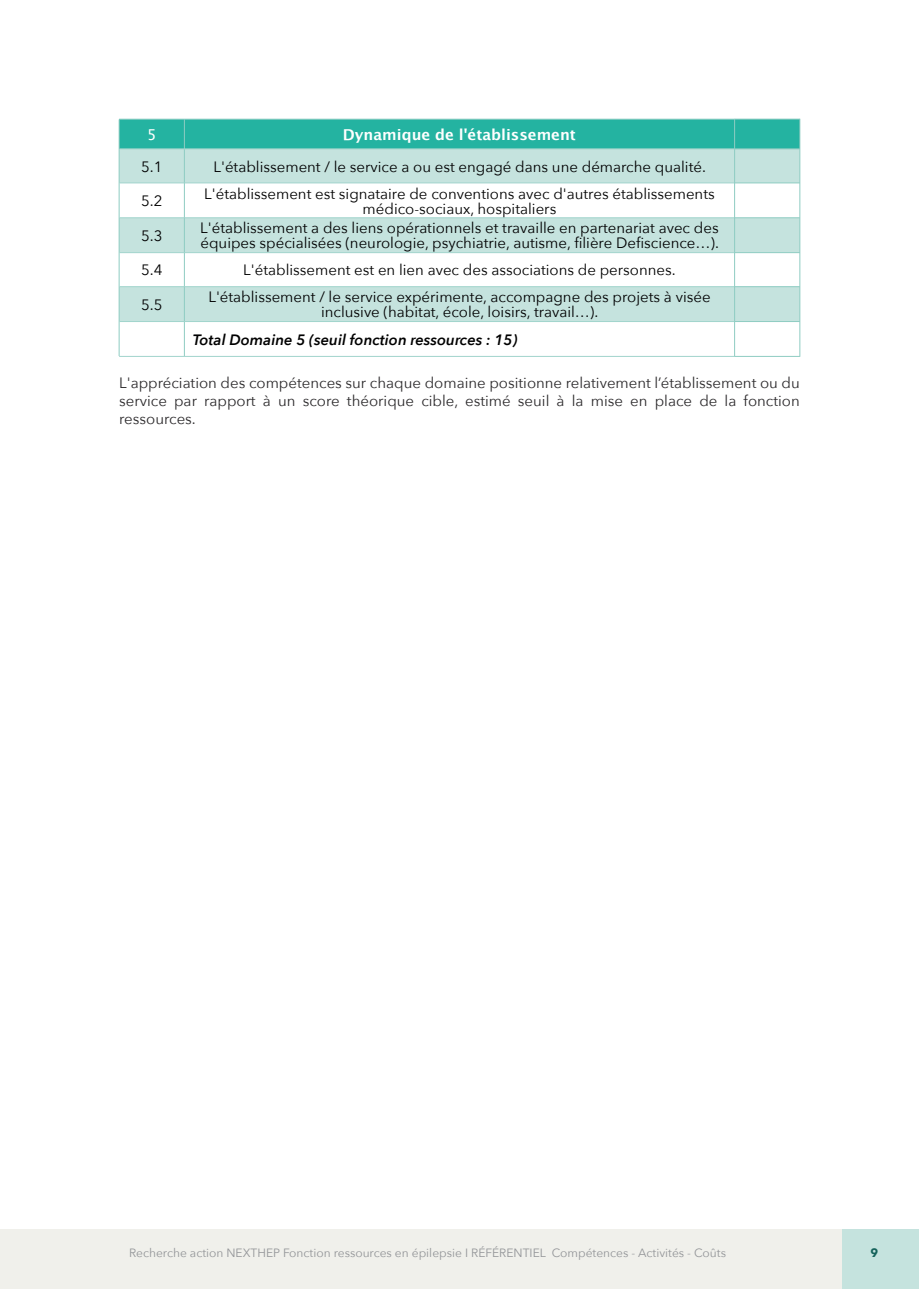
<style>
.page{position:relative;width:919px;height:1289px;background:#fff}
.page>*{position:absolute;margin:0;border:0;box-sizing:border-box;transform-origin:0 0}
.t1{font:15px/15px "Avenir Next";color:#000001;text-align:center}
.t2{font:15px/18px "Avenir Next";color:#2c2a2c;text-align:justify}
.t3{font:italic 600 15px "Avenir Next";color:#000001}
.t4{font:700 15px "Lucida Grande";color:#fff}
.t5{font:15px "Lucida Grande";color:#fff}
.t6{font:12px "Avenir Next";color:#939598}
.t7{font:700 12px "Avenir Next";color:#14625a}
</style>
<div class="page">
<div style="left:842px;top:1228px;width:76px;height:60px;background:#c5e3de"></div>
<div style="left:0;top:1228px;width:842px;height:60px;background:#f0f0eb"></div>
<div style="left:119px;top:119px;width:680px;height:30px;background:#24b3a1"></div>
<svg style="left:120px;top:149px;width:679px;height:172px;fill:#c5e3de"></svg>
<hr style="left:734px;top:119px;width:1px;height:238px;background:#8eccc2">
<hr style="left:799px;top:119px;width:1px;height:238px;background:#8eccc2">
<hr style="left:119px;top:119px;width:1px;height:237px;background:#8eccc2">
<hr style="left:184px;top:119px;width:1px;height:237px;background:#8eccc2">
<hr style="left:119px;top:119px;width:615px;height:1px;background:#a1d4cc">
<hr style="left:119px;top:148px;width:615px;height:1px;background:#a1d4cc">
<hr style="left:119px;top:182px;width:615px;height:1px;background:#a1d4cc">
<hr style="left:119px;top:217px;width:615px;height:1px;background:#a1d4cc">
<hr style="left:119px;top:252px;width:615px;height:1px;background:#a1d4cc">
<hr style="left:119px;top:286px;width:615px;height:1px;background:#a1d4cc">
<hr style="left:119px;top:321px;width:615px;height:1px;background:#a1d4cc">
<hr style="left:119px;top:356px;width:615px;height:1px;background:#a1d4cc">
<hr style="left:734px;top:119px;width:65px;height:1px;background:#8eccc2">
<hr style="left:734px;top:148px;width:65px;height:1px;background:#8eccc2">
<hr style="left:734px;top:182px;width:65px;height:1px;background:#8eccc2">
<hr style="left:734px;top:217px;width:65px;height:1px;background:#8eccc2">
<hr style="left:734px;top:252px;width:65px;height:1px;background:#8eccc2">
<hr style="left:734px;top:286px;width:65px;height:1px;background:#8eccc2">
<hr style="left:734px;top:321px;width:65px;height:1px;background:#8eccc2">
<hr style="left:734px;top:356px;width:65px;height:1px;background:#8eccc2">
<p class="t5" style="left:147px;top:128px;width:11px">5</p>
<p class="t4" style="left:343px;top:128px;width:234px">Dynamique de l'établissement</p>
<p class="t1" style="left:141px;top:159px;width:23px">5.1</p>
<p class="t1" style="left:213px;top:159px;width:494px">L'établissement / le service a ou est engagé dans une démarche qualité.</p>
<p class="t1" style="left:141px;top:194px;width:23px">5.2</p>
<p class="t1" style="left:204px;top:186px;width:512px">L'établissement est signataire de conventions avec d'autres établissements médico-sociaux, hospitaliers</p>
<p class="t1" style="left:141px;top:229px;width:23px">5.3</p>
<p class="t1" style="left:200px;top:221px;width:520px;text-align:left">L'établissement a des liens opérationnels et travaille en partenariat avec des équipes spécialisées (neurologie, psychiatrie, autisme, filière Defiscience…).</p>
<p class="t1" style="left:141px;top:263px;width:23px">5.4</p>
<p class="t1" style="left:243px;top:263px;width:434px">L'établissement est en lien avec des associations de personnes.</p>
<p class="t1" style="left:141px;top:297px;width:23px">5.5</p>
<p class="t1" style="left:208px;top:290px;width:503px">L'établissement / le service expérimente, accompagne des projets à visée inclusive (habitat, école, loisirs, travail…).</p>
<p class="t3" style="left:193px;top:329px;width:326px">Total Domaine 5 (seuil fonction ressources : 15)</p>
<p class="t2" style="left:119px;top:374px;width:682px">L'appréciation des compétences sur chaque domaine positionne relativement l’établissement ou du service par rapport à un score théorique cible, estimé seuil à la mise en place de la fonction ressources.</p>
<p class="t6" style="left:129px;top:1244px;width:598px">Recherche action NEXTHEP Fonction ressources en épilepsie I RÉFÉRENTIEL Compéte ces - Activités - Coûts</p>
<p class="t6" style="left:133px;top:1244px;width:591px">Recherche action NEXTHEP Fonction ressources en épilepsie - Documentation, enseignements et méthodes</p>
<p class="t7" style="left:870px;top:1244px;width:9px">9</p>
</div>
